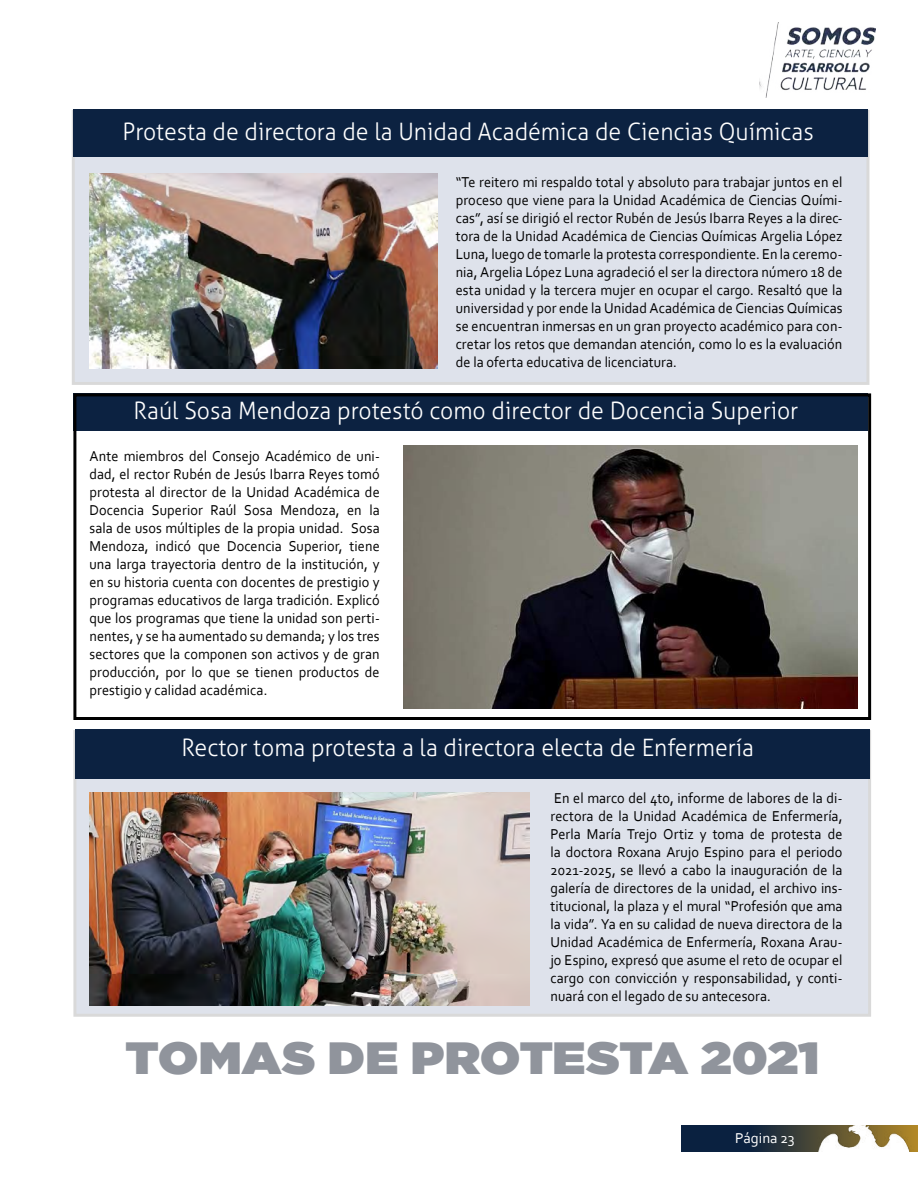
<style>
.page{position:relative;width:918px;height:1188px;background:#fff}
.page>*{position:absolute;margin:0;border:0;box-sizing:border-box;transform-origin:0 0}
.t1{font:900 45px "Gotham";color:#90949c;scale:1.1 1}
.t2{font:300 24px "Aller";color:#fff;scale:.96 1}
.t3{font:15px/18px "Corbel";letter-spacing:.005em;color:#000;text-align:justify;scale:.95 1}
.t4{font:15px "Corbel";color:#fff}
</style>
<div class="page">
<img style="left:759px;top:23px;width:116px;height:74px">
<svg style="left:681px;top:1125px;width:124px;height:27px;background:#16283d"></svg>
<img style="left:805px;top:1125px;width:113px;height:27px">
<div style="left:75px;top:732px;width:795px;height:283px;background:#dee2eb"></div>
<div style="left:75px;top:729px;width:795px;height:50px;background:#0c2241"></div>
<div style="left:73px;top:393px;width:795px;height:37px;background:#0c2241"></div>
<div style="left:73px;top:393px;width:798px;height:327px;border:3px solid #000"></div>
<div style="left:73px;top:111px;width:795px;height:272px;background:#dee2eb"></div>
<div style="left:73px;top:109px;width:795px;height:48px;background:#0c2241"></div>
<img style="left:89px;top:173px;width:348px;height:196px">
<img style="left:403px;top:445px;width:454px;height:263px">
<img style="left:89px;top:792px;width:440px;height:213px">
<h2 class="t2" style="left:123px;top:117px;width:722px">Protesta de directora de la Unidad Académica de Ciencias Químicas</h2>
<p class="t3" style="left:456px;top:173px;width:409px">“Te reitero mi respaldo total y absoluto para trabajar juntos en el proceso que viene para la Unidad Académica de Ciencias Quími&shy;cas”, así se dirigió el rector Rubén de Jesús Ibarra Reyes a la direc&shy;tora de la Unidad Académica de Ciencias Químicas Argelia López Luna, luego de tomarle la protesta correspondiente. En la ceremo&shy;nia, Argelia López Luna agradeció el ser la directora número 18 de esta unidad y la tercera mujer en ocupar el cargo. Resaltó que la universidad y por ende la Unidad Académica de Ciencias Químicas se encuentran inmersas en un gran proyecto académico para con&shy;cretar los retos que demandan atención, como lo es la evaluación de la oferta educativa de licenciatura.</p>
<h2 class="t2" style="left:134px;top:396px;width:694px">Raúl Sosa Mendoza protestó como director de Docencia Superior</h2>
<p class="t3" style="left:89px;top:447px;width:307px">Ante miembros del Consejo Académico de uni&shy;dad, el rector Rubén de Jesús Ibarra Reyes tomó protesta al director de la Unidad Académica de Docencia Superior Raúl Sosa Mendoza, en la sala de usos múltiples de la propia unidad. Sosa Mendoza, indicó que Docencia Superior, tiene una larga trayectoria dentro de la institución, y en su historia cuenta con docentes de prestigio y programas educativos de larga tradición. Explicó que los programas que tiene la unidad son perti&shy;nentes, y se ha aumentado su demanda; y los tres sectores que la componen son activos y de gran producción, por lo que se tienen productos de prestigio y calidad académica.</p>
<h2 class="t2" style="left:182px;top:733px;width:598px">Rector toma protesta a la directora electa de Enfermería</h2>
<p class="t3" style="left:550px;top:789px;width:309px">En el marco del 4to, informe de labores de la di&shy;rectora de la Unidad Académica de Enfermería, Perla María Trejo Ortiz y toma de protesta de la doctora Roxana Arujo Espino para el periodo 2021-2025, se llevó a cabo la inauguración de la galería de directores de la unidad, el archivo ins&shy;titucional, la plaza y el mural “Profesión que ama la vida”. Ya en su calidad de nueva directora de la Unidad Académica de Enfermería, Roxana Arau&shy;jo Espino, expresó que asume el reto de ocupar el cargo con convicción y responsabilidad, y conti&shy;nuará con el legado de su antecesora.</p>
<h1 class="t1" style="left:125px;top:1026px;width:632px">TOMAS DE PROTESTA 2021</h1>
<p class="t4" style="left:735px;top:1129px;width:61px">Página 23</p>
</div>
